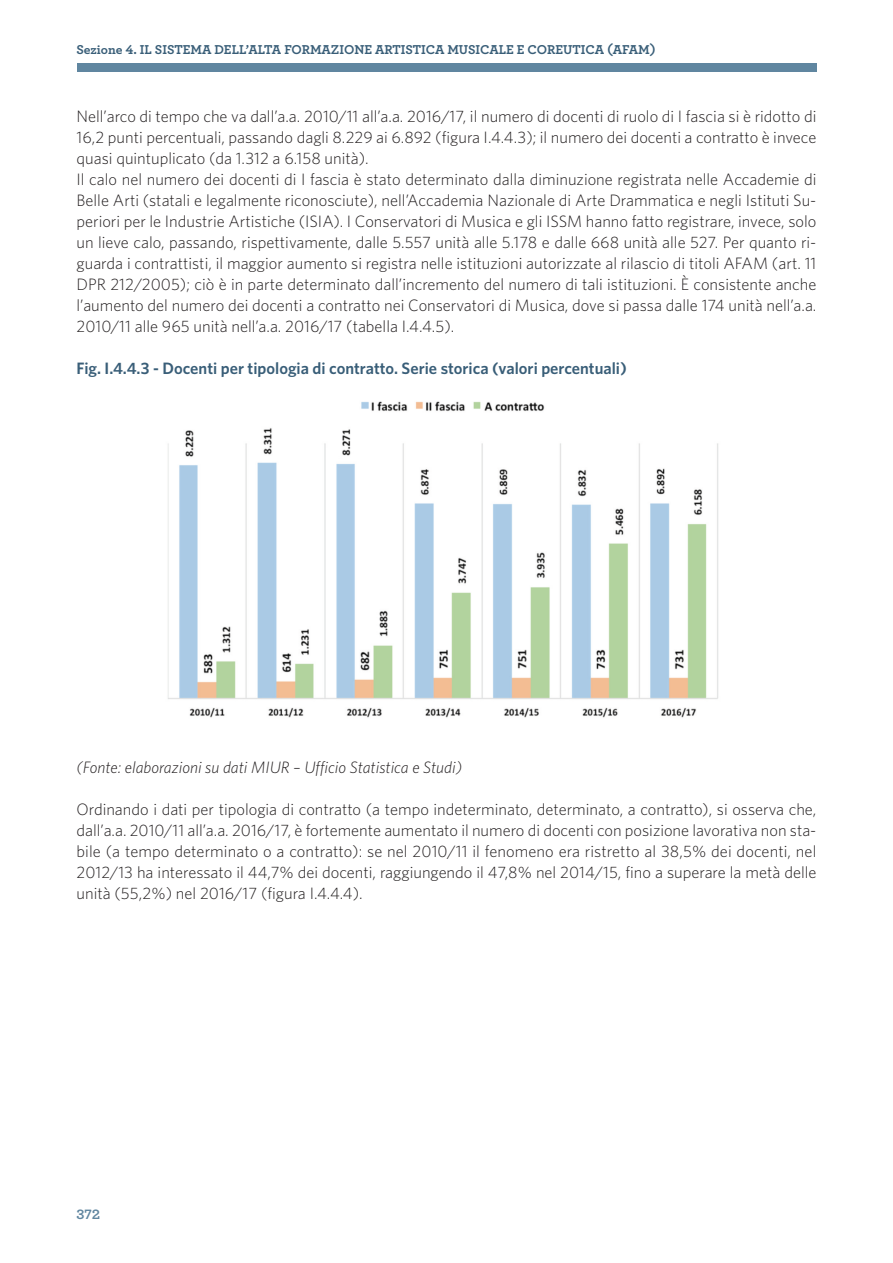
<style>
.page{position:relative;width:893px;height:1263px;background:#fff}
.page>*{position:absolute;margin:0;border:0;box-sizing:border-box;transform-origin:0 0}
.t1{font:300 16.5px/21px "Whitney";color:#231f20}
.t2{font:600 16.5px "Whitney";color:#395e78}
.t3{font:italic 300 16.5px "Whitney";color:#231f20}
.t4{font:700 14.25px "Archer";color:#6086a0}
.t5{font:700 13.5px "Archer";color:#395e78}
</style>
<div class="page">
<div style="left:77px;top:63px;width:739px;height:9px;background:#6086a0"></div>
<img style="left:168px;top:401px;width:550px;height:317px">
<p class="t5" style="left:77px;top:45px;width:581px">Sezione 4. IL SISTEMA DELL’ALTA FORMAZIONE ARTISTICA MUSICALE E COREUTICA (AFAM)</p>
<p class="t1" style="left:77px;top:106px;width:741px">Nell’arco di tempo che va dall’a.a. 2010/11 all’a.a. 2016/17, il numero di docenti di ruolo di I fascia si è ridotto di 16,2 punti percentuali, passando dagli 8.229 ai 6.892 (figura I.4.4.3); il numero dei docenti a contratto è invece quasi quintuplicato (da 1.312 a 6.158 unità).<br>Il calo nel numero dei docenti di I fascia è stato determinato dalla diminuzione registrata nelle Accademie di Belle Arti (statali e legalmente riconosciute), nell’Accademia Nazionale di Arte Drammatica e negli Istituti Su&shy;periori per le Industrie Artistiche (ISIA). I Conservatori di Musica e gli ISSM hanno fatto registrare, invece, solo un lieve calo, passando, rispettivamente, dalle 5.557 unità alle 5.178 e dalle 668 unità alle 527. Per quanto ri&shy;guarda i contrattisti, il maggior aumento si registra nelle istituzioni autorizzate al rilascio di titoli AFAM (art. 11<br>DPR 212/2005); ciò è in parte determinato dall’incremento del numero di tali istituzioni. È consistente anche l’aumento del numero dei docenti a contratto nei Conservatori di Musica, dove si passa dalle 174 unità nell’a.a.<br>2010/11 alle 965 unità nell’a.a. 2016/17 (tabella I.4.4.5).</p>
<p class="t2" style="left:77px;top:363px;width:552px">Fig. I.4.4.3 - Docenti per tipologia di contratto. Serie storica (valori percentuali)</p>
<p class="t3" style="left:77px;top:758px;width:387px">(Fonte: elaborazioni su dati MIUR – Ufficio Statistica e Studi)</p>
<p class="t1" style="left:77px;top:799px;width:741px;text-align:justify">Ordinando i dati per tipologia di contratto (a tempo indeterminato, determinato, a contratto), si osserva che, dall’a.a. 2010/11 all’a.a. 2016/17, è fortemente aumentato il numero di docenti con posizione lavorativa non sta&shy;bile (a tempo determinato o a contratto): se nel 2010/11 il fenomeno era ristretto al 38,5% dei docenti, nel 2012/13 ha interessato il 44,7% dei docenti, raggiungendo il 47,8% nel 2014/15, fino a superare la metà delle unità (55,2%) nel 2016/17 (figura I.4.4.4).</p>
<p class="t4" style="left:77px;top:1210px;width:25px">372</p>
</div>
